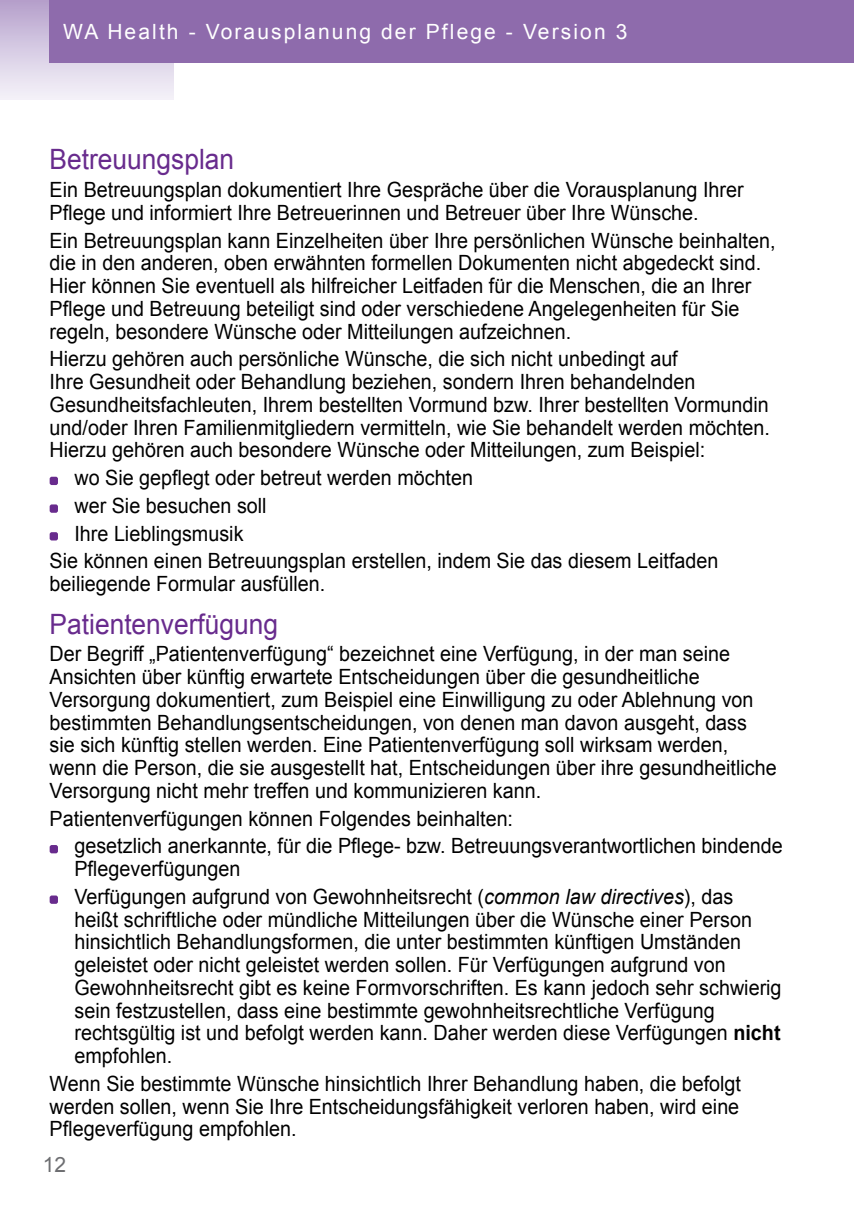
<style>
.page{position:relative;width:854px;height:1216px;background:#fff}
.page>*{position:absolute;margin:0;border:0;box-sizing:border-box;transform-origin:0 0}
.t1{font:28px "Arial";color:#682b8d;scale:.94 1}
.t2{font:21px/22.8px "Arial";color:#000;scale:.94 1}
.t3{font:21px "Arial";letter-spacing:.1em;color:#fff}
.t4{font:21px "Arial";color:#6d6e71}
.s1{font-style:italic}
.s2{font-weight:700}
</style>
<div class="page">
<div style="left:50px;top:476px;width:8px;height:9px;background:#682b8d;border-radius:2px"></div>
<div style="left:50px;top:504px;width:8px;height:9px;background:#682b8d;border-radius:2px"></div>
<div style="left:50px;top:532px;width:8px;height:8px;background:#682b8d;border-radius:2px"></div>
<div style="left:50px;top:845px;width:8px;height:8px;background:#682b8d;border-radius:2px"></div>
<div style="left:50px;top:895px;width:8px;height:8px;background:#682b8d;border-radius:2px"></div>
<div style="left:0;top:0;width:174px;height:99px;background:linear-gradient(to bottom,#b5a0cb,#f3f1f8)"></div>
<div style="left:50px;top:0;width:803px;height:62px;background:#8e6bac"></div>
<p class="t3" style="left:63px;top:18px;width:565px">WA Health - Vorausplanung der Pflege - Version 3</p>
<h1 class="t1" style="left:50px;top:141px;width:198px">Betreuungsplan</h1>
<p class="t2" style="left:50px;top:178px;width:739px">Ein Betreuungsplan dokumentiert Ihre Gespräche über die Vorausplanung Ihrer<br>Pflege und informiert Ihre Betreuerinnen und Betreuer über Ihre Wünsche.</p>
<p class="t2" style="left:50px;top:229px;width:773px">Ein Betreuungsplan kann Einzelheiten über Ihre persönlichen Wünsche beinhalten, die in den anderen, oben erwähnten formellen Dokumenten nicht abgedeckt sind.<br>Hier können Sie eventuell als hilfreicher Leitfaden für die Menschen, die an Ihrer Pflege und Betreuung beteiligt sind oder verschiedene Angelegenheiten für Sie regeln, besondere Wünsche oder Mitteilungen aufzeichnen.</p>
<p class="t2" style="left:50px;top:348px;width:767px">Hierzu gehören auch persönliche Wünsche, die sich nicht unbedingt auf<br>Ihre Gesundheit oder Behandlung beziehen, sondern Ihren behandelnden Gesundheitsfachleuten, Ihrem bestellten Vormund bzw. Ihrer bestellten Vormundin und/oder Ihren Familienmitgliedern vermitteln, wie Sie behandelt werden möchten.<br>Hierzu gehören auch besondere Wünsche oder Mitteilungen, zum Beispiel:</p>
<p class="t2" style="left:74px;top:466px;width:425px">wo Sie gepflegt oder betreut werden möchten</p>
<p class="t2" style="left:74px;top:494px;width:206px">wer Sie besuchen soll</p>
<p class="t2" style="left:74px;top:522px;width:181px">Ihre Lieblingsmusik</p>
<p class="t2" style="left:50px;top:549px;width:712px">Sie können einen Betreuungsplan erstellen, indem Sie das diesem Leitfaden</p>
<p class="t2" style="left:50px;top:572px;width:294px">beiliegende Formular ausfüllen.</p>
<h1 class="t1" style="left:50px;top:605px;width:244px">Patientenverfügung</h1>
<p class="t2" style="left:50px;top:642px;width:774px">Der Begriff „Patientenverfügung“ bezeichnet eine Verfügung, in der man seine Ansichten über künftig erwartete Entscheidungen über die gesundheitliche Versorgung dokumentiert, zum Beispiel eine Einwilligung zu oder Ablehnung von bestimmten Behandlungsentscheidungen, von denen man davon ausgeht, dass sie sich künftig stellen werden. Eine Patientenverfügung soll wirksam werden, wenn die Person, die sie ausgestellt hat, Entscheidungen über ihre gesundheitliche Versorgung nicht mehr treffen und kommunizieren kann.</p>
<p class="t2" style="left:74px;top:804px;width:754px;line-height:27.8px;text-indent:-25px">Patientenverfügungen können Folgendes beinhalten:<br>gesetzlich anerkannte, für die Pflege- bzw. Betreuungsverantwortlichen bindende</p>
<p class="t2" style="left:74px;top:855px;width:702px;line-height:27.7px">Pflegeverfügungen<br>Verfügungen aufgrund von Gewohnheitsrecht (<span class="s1">common law directives</span>), das</p>
<p class="t2" style="left:74px;top:908px;width:753px">heißt schriftliche oder mündliche Mitteilungen über die Wünsche einer Person hinsichtlich Behandlungsformen, die unter bestimmten künftigen Umständen geleistet oder nicht geleistet werden sollen. Für Verfügungen aufgrund von Gewohnheitsrecht gibt es keine Formvorschriften. Es kann jedoch sehr schwierig sein festzustellen, dass eine bestimmte gewohnheitsrechtliche Verfügung rechtsgültig ist und befolgt werden kann. Daher werden diese Verfügungen <span class="s2">nicht </span>empfohlen.</p>
<p class="t2" style="left:50px;top:1072px;width:736px;text-align:justify">Wenn Sie bestimmte Wünsche hinsichtlich Ihrer Behandlung haben, die befolgt werden sollen, wenn Sie Ihre Entscheidungsfähigkeit verloren haben, wird eine Pflegeverfügung empfohlen.</p>
<p class="t4" style="left:43px;top:1150px;width:25px">12</p>
</div>
